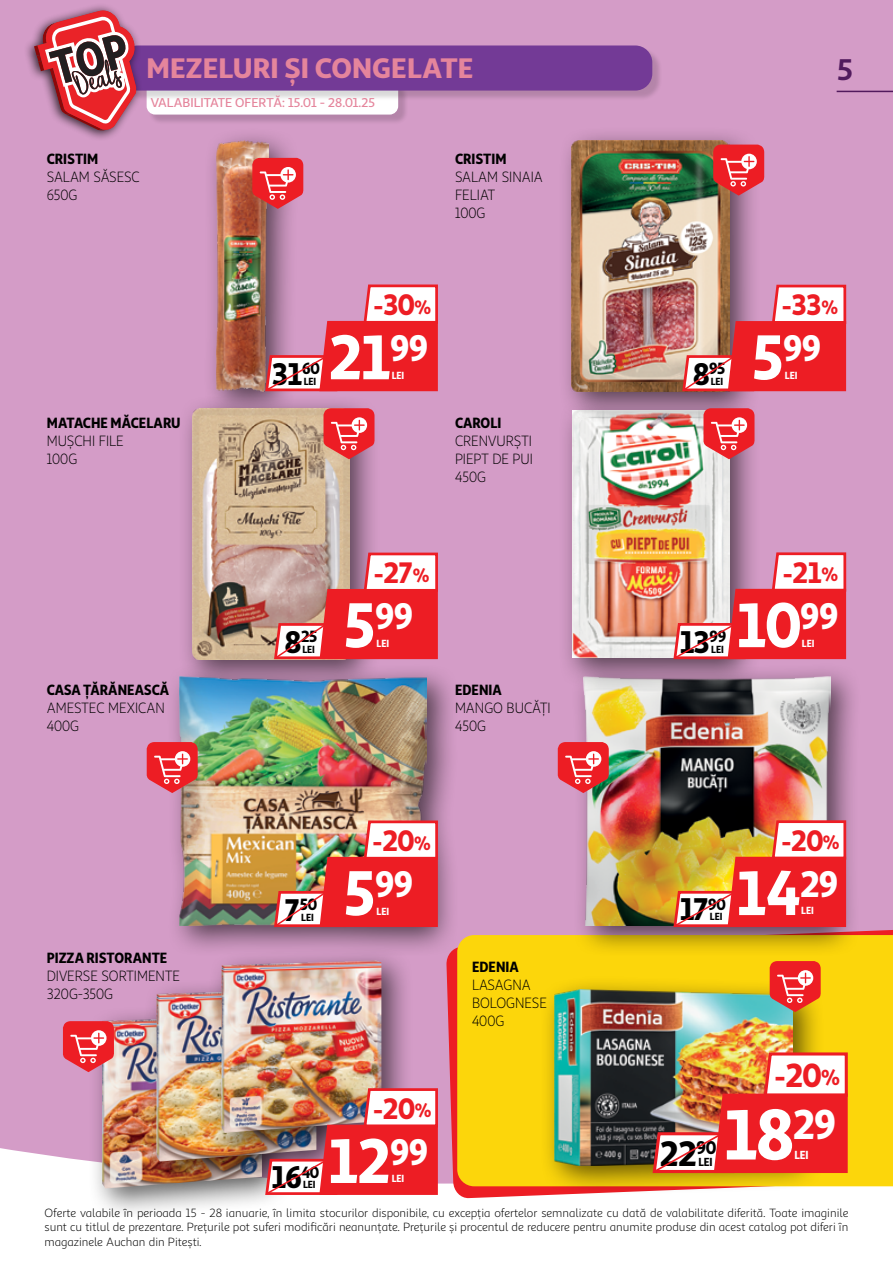
<style>
.page{position:relative;width:893px;height:1263px;background:#fff}
.page>*{position:absolute;margin:0;border:0;box-sizing:border-box;transform-origin:0 0}
.t1{font:900 71.85px "Sana Sans Alt";color:#fff;scale:.9 1}
.t2{font:900 63.6px "Sana Sans Alt";letter-spacing:-.03em;color:#fff;scale:.9 1}
.t3{font:900 37.5px "Sana Sans Alt";color:#fff;scale:.9 1}
.t4{font:900 35.85px "Sana Sans Alt";color:#000;scale:.9 1}
.t5{font:900 33.9px "Sana Sans Alt";color:#ed1d24;scale:.9 1}
.t6{font:900 31.65px "Sana Sans Alt";letter-spacing:-.045em;color:#000;scale:.9 1}
.t7{font:900 30px "Sana Sans Alt";letter-spacing:-.035em;color:#ed1d24;scale:.9 1}
.t8{font:700 30px "Sana Sans Alt";color:#511a5d}
.t9{font:900 28.5px "Sana Sans Alt";color:#e5859c}
.t10{font:900 16.5px "Sana Sans Alt";color:#000;scale:.9 1}
.t11{font:15px/18px "Sana Sans Alt";color:#000;scale:.9 1}
.t12{font:900 15px "Sana Sans Alt";color:#000;scale:.9 1}
.t13{font:500 12.9px "Sana Sans Alt";letter-spacing:-.01em;color:#e5859c}
.t14{font:12px/14.4px "Sana Sans Alt";letter-spacing:-.005em;color:#000;text-align:justify}
.t15{font:900 11.85px "Sana Sans Alt";color:#fff;scale:.9 1}
.t16{font:900 11.85px "Sana Sans Alt";color:#000;scale:.9 1}
.t17{font:900 10.5px "Sana Sans Alt";letter-spacing:-.02em;color:#fff;scale:.9 1}
.t18{font:900 10.5px "Sana Sans Alt";letter-spacing:-.02em;color:#000;scale:.9 1}
.s1{font-size:26.25px}
.s2{font-size:19.5px}
.s3{font-size:63.45px}
.s4{font-size:31.65px}
.s5{font-size:29.7px}
.s6{font-size:22.05px}
</style>
<div class="page">
<div style="left:0;top:0;width:893px;height:1183px;background:#d49cc7"></div>
<hr style="left:837px;top:91px;width:56px;height:1px;background:#511a5d">
<div style="left:148px;top:83px;width:260px;height:42px;background:#000;opacity:.15"></div>
<div style="left:147px;top:81px;width:251px;height:34px;background:#fff;border-radius:9px"></div>
<div style="left:123px;top:48px;width:540px;height:53px;background:#000;opacity:.15"></div>
<div style="left:121px;top:45px;width:531px;height:46px;background:#733a96;border-radius:17px"></div>
<div style="left:23px;top:3px;width:120px;height:139px;background:#000;opacity:.75"></div>
<svg style="left:34px;top:10px;width:102px;height:121px;background:#c06a78"></svg>
<svg style="left:446px;top:925px;width:447px;height:273px"></svg>
<div style="left:457px;top:935px;width:436px;height:251px;background:#fcd60b"></div>
<div style="left:203px;top:127px;width:97px;height:294px;background:#000;opacity:.6"></div>
<img style="left:217px;top:140px;width:51px;height:251px">
<div style="left:178px;top:394px;width:203px;height:297px;background:#000;opacity:.6"></div>
<img style="left:192px;top:408px;width:157px;height:251px">
<div style="left:167px;top:662px;width:292px;height:296px;background:#000;opacity:.6"></div>
<img style="left:180px;top:676px;width:247px;height:250px">
<div style="left:88px;top:1002px;width:206px;height:217px;background:#000;opacity:.6"></div>
<img style="left:102px;top:1016px;width:40px;height:172px">
<div style="left:142px;top:975px;width:206px;height:217px;background:#000;opacity:.6"></div>
<img style="left:156px;top:989px;width:51px;height:172px">
<div style="left:207px;top:946px;width:206px;height:217px;background:#000;opacity:.6"></div>
<img style="left:221px;top:960px;width:160px;height:173px">
<div style="left:540px;top:975px;width:284px;height:222px;background:#000;opacity:.6"></div>
<img style="left:554px;top:989px;width:239px;height:176px">
<div style="left:570px;top:662px;width:291px;height:296px;background:#000;opacity:.6"></div>
<img style="left:583px;top:676px;width:247px;height:250px">
<div style="left:558px;top:397px;width:203px;height:292px;background:#000;opacity:.6"></div>
<img style="left:572px;top:423px;width:157px;height:234px">
<div style="left:558px;top:126px;width:204px;height:297px;background:#000;opacity:.6"></div>
<img style="left:571px;top:140px;width:159px;height:251px">
<svg style="left:264px;top:283px;width:175px;height:110px"></svg>
<svg style="left:681px;top:283px;width:166px;height:110px"></svg>
<svg style="left:272px;top:551px;width:167px;height:109px"></svg>
<svg style="left:672px;top:551px;width:175px;height:109px"></svg>
<img style="left:272px;top:819px;width:167px;height:109px">
<svg style="left:672px;top:819px;width:175px;height:109px"></svg>
<img style="left:264px;top:1086px;width:175px;height:110px">
<img style="left:651px;top:1050px;width:198px;height:124px">
<svg style="left:252px;top:158px;width:52px;height:51px;background:#e64a51"></svg>
<svg style="left:323px;top:408px;width:52px;height:51px;background:#e85156"></svg>
<svg style="left:146px;top:742px;width:52px;height:51px;background:#e74f56"></svg>
<svg style="left:63px;top:1021px;width:51px;height:51px;background:#eb515a"></svg>
<svg style="left:769px;top:961px;width:52px;height:51px;background:#e3574a"></svg>
<svg style="left:557px;top:742px;width:52px;height:51px;background:#df4e54"></svg>
<svg style="left:703px;top:408px;width:52px;height:51px;background:#e9545c"></svg>
<svg style="left:713px;top:145px;width:51px;height:51px;background:#e14a4f"></svg>
<h3 class="t9" style="left:147px;top:46px;width:329px">MEZELURI ȘI CONGELATE</h3>
<h3 class="t8" style="left:837px;top:51px;width:19px">5</h3>
<p class="t13" style="left:151px;top:93px;width:226px">VALABILITATE OFERTĂ: 15.01 - 28.01.25</p>
<p class="t12" style="left:47px;top:147px;width:59px">CRISTIM</p>
<p class="t11" style="left:47px;top:168px;width:105px">SALAM SĂSESC<br>650G</p>
<p class="t12" style="left:455px;top:147px;width:59px">CRISTIM</p>
<p class="t11" style="left:455px;top:168px;width:99px">SALAM SINAIA<br>FELIAT<br>100G</p>
<h3 class="t7" style="left:373px;top:281px;width:65px"><span class="s1">-</span>30<span class="s2">%</span></h3>
<h2 class="t2" style="left:328px;top:307px;width:113px">21<sup>99</sup></h2>
<h3 class="t6" style="left:271px;top:348px;width:55px">31<sup>60</sup></h3>
<p class="t17" style="left:392px;top:367px;width:15px">LEI</p>
<p class="t18" style="left:304px;top:373px;width:15px">LEI</p>
<h3 class="t7" style="left:782px;top:281px;width:64px"><span class="s1">-</span>33<span class="s2">%</span></h3>
<h3 class="t3" style="left:751px;top:318px;width:80px"><span class="s3">5</span>99</h3>
<h3 class="t10" style="left:693px;top:355px;width:37px"><span class="s4">8</span>95</h3>
<p class="t17" style="left:785px;top:367px;width:15px">LEI</p>
<p class="t18" style="left:711px;top:373px;width:15px">LEI</p>
<p class="t12" style="left:47px;top:410px;width:150px">MATACHE MĂCELARU</p>
<p class="t11" style="left:47px;top:432px;width:87px">MUȘCHI FILE<br>100G</p>
<p class="t12" style="left:47px;top:678px;width:138px">CASA ȚĂRĂNEASCĂ</p>
<p class="t11" style="left:47px;top:699px;width:133px">AMESTEC MEXICAN<br>400G</p>
<p class="t12" style="left:47px;top:946px;width:136px">PIZZA RISTORANTE</p>
<p class="t11" style="left:47px;top:967px;width:149px">DIVERSE SORTIMENTE<br>320G-350G</p>
<p class="t12" style="left:455px;top:410px;width:53px">CAROLI</p>
<p class="t11" style="left:455px;top:432px;width:88px;text-align:justify">CRENVURȘTI PIEPT DE PUI 450G</p>
<h3 class="t7" style="left:374px;top:549px;width:63px"><span class="s1">-</span>27<span class="s2">%</span></h3>
<h3 class="t3" style="left:343px;top:586px;width:80px"><span class="s3">5</span>99</h3>
<h3 class="t10" style="left:285px;top:623px;width:38px"><span class="s4">8</span>25</h3>
<p class="t17" style="left:377px;top:635px;width:15px">LEI</p>
<p class="t18" style="left:302px;top:641px;width:15px">LEI</p>
<p class="t12" style="left:455px;top:678px;width:54px">EDENIA</p>
<p class="t11" style="left:455px;top:699px;width:108px">MANGO BUCĂȚI<br>450G</p>
<h3 class="t7" style="left:373px;top:817px;width:66px"><span class="s1">-</span>20<span class="s2">%</span></h3>
<h3 class="t3" style="left:343px;top:854px;width:80px"><span class="s3">5</span>99</h3>
<h3 class="t10" style="left:284px;top:891px;width:38px"><span class="s4">7</span>50</h3>
<p class="t17" style="left:377px;top:902px;width:15px">LEI</p>
<p class="t18" style="left:301px;top:908px;width:15px">LEI</p>
<h3 class="t7" style="left:373px;top:1084px;width:66px"><span class="s1">-</span>20<span class="s2">%</span></h3>
<h2 class="t2" style="left:328px;top:1110px;width:113px">12<sup>99</sup></h2>
<h3 class="t6" style="left:271px;top:1152px;width:55px">16<sup>40</sup></h3>
<p class="t17" style="left:392px;top:1170px;width:15px">LEI</p>
<p class="t18" style="left:303px;top:1176px;width:15px">LEI</p>
<p class="t12" style="left:472px;top:955px;width:54px">EDENIA</p>
<p class="t11" style="left:472px;top:976px;width:85px">LASAGNA<br>BOLOGNESE<br>400G</p>
<h3 class="t7" style="left:783px;top:548px;width:63px"><span class="s1">-</span>21<span class="s2">%</span></h3>
<h2 class="t2" style="left:737px;top:574px;width:115px">10<sup>99</sup></h2>
<h3 class="t6" style="left:680px;top:616px;width:53px">13<sup>99</sup></h3>
<p class="t17" style="left:802px;top:634px;width:15px">LEI</p>
<p class="t18" style="left:711px;top:641px;width:15px">LEI</p>
<h3 class="t7" style="left:781px;top:816px;width:66px"><span class="s1">-</span>20<span class="s2">%</span></h3>
<h2 class="t2" style="left:737px;top:842px;width:114px">14<sup>29</sup></h2>
<h3 class="t6" style="left:680px;top:884px;width:53px">17<sup>90</sup></h3>
<p class="t17" style="left:801px;top:902px;width:15px">LEI</p>
<p class="t18" style="left:710px;top:908px;width:15px">LEI</p>
<h3 class="t5" style="left:774px;top:1048px;width:74px"><span class="s5">-</span>20<span class="s6">%</span></h3>
<h1 class="t1" style="left:724px;top:1077px;width:126px">18<sup>29</sup></h1>
<h3 class="t4" style="left:659px;top:1125px;width:65px">22<sup>90</sup></h3>
<p class="t15" style="left:794px;top:1145px;width:17px">LEI</p>
<p class="t16" style="left:698px;top:1152px;width:17px">LEI</p>
<p class="t14" style="left:45px;top:1206px;width:805px">Oferte valabile în perioada 15 - 28 ianuarie, în limita stocurilor disponibile, cu excepția ofertelor semnalizate cu dată de valabilitate diferită. Toate imaginile sunt cu titlul de prezentare. Prețurile pot suferi modificări neanunțate. Prețurile și procentul de reducere pentru anumite produse din acest catalog pot diferi în magazinele Auchan din Pitești.</p>
</div>
